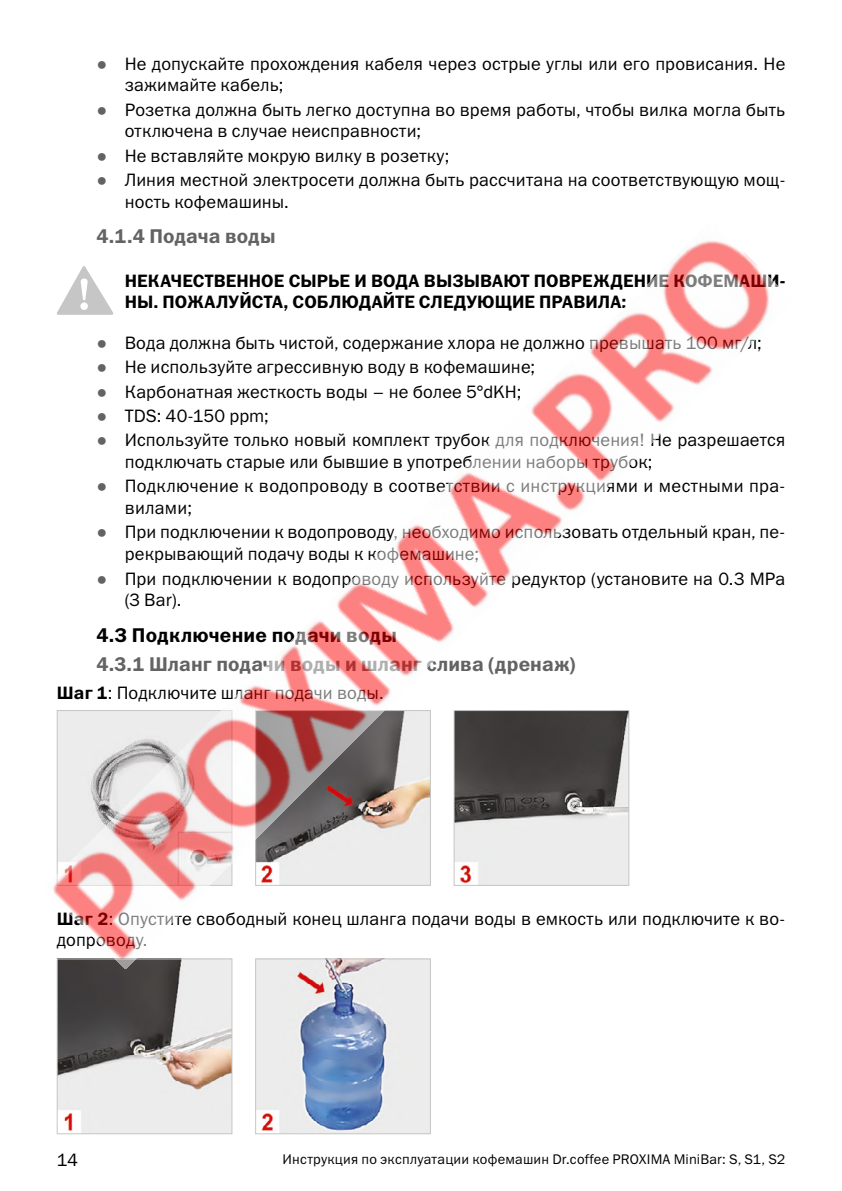
<style>
.page{position:relative;width:842px;height:1191px;background:#fff}
.page>*{position:absolute;margin:0;border:0;box-sizing:border-box;transform-origin:0 0}
.t1{font:20px "Franklin Gothic Demi C";letter-spacing:.005em;color:#646363}
.t2{font:20px "Franklin Gothic Demi C";letter-spacing:.01em;color:#000}
.t3{font:18px/21.6px "Franklin Gothic Book C";letter-spacing:.01em;color:#000}
.t4{font:18px/21.6px "Franklin Gothic Demi C";letter-spacing:.005em;color:#000}
.t5{font:14px "Franklin Gothic Book C";letter-spacing:.015em;color:#000}
.s1{font-family:"Arial";color:#646363}
.s2{font-family:"Franklin Gothic Demi C"}
</style>
<div class="page">
<img style="left:59px;top:968px;width:171px;height:164px">
<div style="left:57px;top:958px;width:175px;height:176px;border:1px solid #c6c6c6"></div>
<img style="left:257px;top:968px;width:172px;height:164px">
<div style="left:255px;top:958px;width:176px;height:176px;border:1px solid #c6c6c6"></div>
<img style="left:53px;top:240px;width:717px;height:728px">
<p class="t3" style="left:125px;top:53px;width:662px;text-indent:-28px"><span class="s1">●</span> Не допускайте прохождения кабеля через острые углы или его провисания. Не зажимайте кабель;</p>
<p class="t3" style="left:125px;top:99px;width:662px;text-indent:-28px"><span class="s1">●</span> Розетка должна быть легко доступна во время работы, чтобы вилка могла быть отключена в случае неисправности;</p>
<p class="t3" style="left:96px;top:145px;width:354px"><span class="s1">●</span> Не вставляйте мокрую вилку в розетку;</p>
<p class="t3" style="left:125px;top:169px;width:662px;text-indent:-28px"><span class="s1">●</span> Линия местной электросети должна быть рассчитана на соответствующую мощ&shy;ность кофемашины.</p>
<p class="t1" style="left:96px;top:225px;width:181px">4.1.4 Подача воды</p>
<p class="t4" style="left:125px;top:269px;width:662px">НЕКАЧЕСТВЕННОЕ СЫРЬЕ И ВОДА ВЫЗЫВАЮТ ПОВРЕЖДЕНИЕ КОФЕМАШИ-<br>НЫ. ПОЖАЛУЙСТА, СОБЛЮДАЙТЕ СЛЕДУЮЩИЕ ПРАВИЛА:</p>
<p class="t3" style="left:96px;top:331px;width:667px"><span class="s1">●</span> Вода должна быть чистой, содержание хлора не должно превышать 100 мг/л;</p>
<p class="t3" style="left:96px;top:356px;width:440px"><span class="s1">●</span> Не используйте агрессивную воду в кофемашине;</p>
<p class="t3" style="left:96px;top:380px;width:427px"><span class="s1">●</span> Карбонатная жесткость воды – не более 5°dKH;</p>
<p class="t3" style="left:96px;top:405px;width:174px"><span class="s1">●</span> TDS: 40-150 ppm;</p>
<p class="t3" style="left:125px;top:429px;width:662px;text-indent:-28px"><span class="s1">●</span> Используйте только новый комплект трубок для подключения! Не разрешается подключать старые или бывшие в употреблении наборы трубок;</p>
<p class="t3" style="left:125px;top:475px;width:662px;text-indent:-28px"><span class="s1">●</span> Подключение к водопроводу в соответствии с инструкциями и местными пра&shy;вилами;</p>
<p class="t3" style="left:125px;top:521px;width:662px;text-indent:-28px"><span class="s1">●</span> При подключении к водопроводу, необходимо использовать отдельный кран, пе&shy;рекрывающий подачу воды к кофемашине;</p>
<p class="t3" style="left:125px;top:567px;width:662px;text-indent:-28px"><span class="s1">●</span> При подключении к водопроводу используйте редуктор (установите на 0.3 МРа (3 Bаr).</p>
<p class="t2" style="left:96px;top:623px;width:302px">4.З Подключение подачи воды</p>
<p class="t1" style="left:96px;top:653px;width:481px">4.3.1 Шланг подачи воды и шланг слива (дренаж)</p>
<p class="t3" style="left:57px;top:681px;width:328px"><span class="s2">Шаг 1</span>: Подключите шланг подачи воды.</p>
<p class="t3" style="left:57px;top:907px;width:730px"><span class="s2">Шаг 2</span>: Опустите свободный конец шланга подачи воды в емкость или подключите к во&shy;допроводу.</p>
<p class="t3" style="left:57px;top:1148px;width:23px">14</p>
<p class="t5" style="left:283px;top:1151px;width:504px">Инструкция по эксплуатации кофемашин Dr.coffee PROXIMA MiniBar: S, S1, S2</p>
</div>
